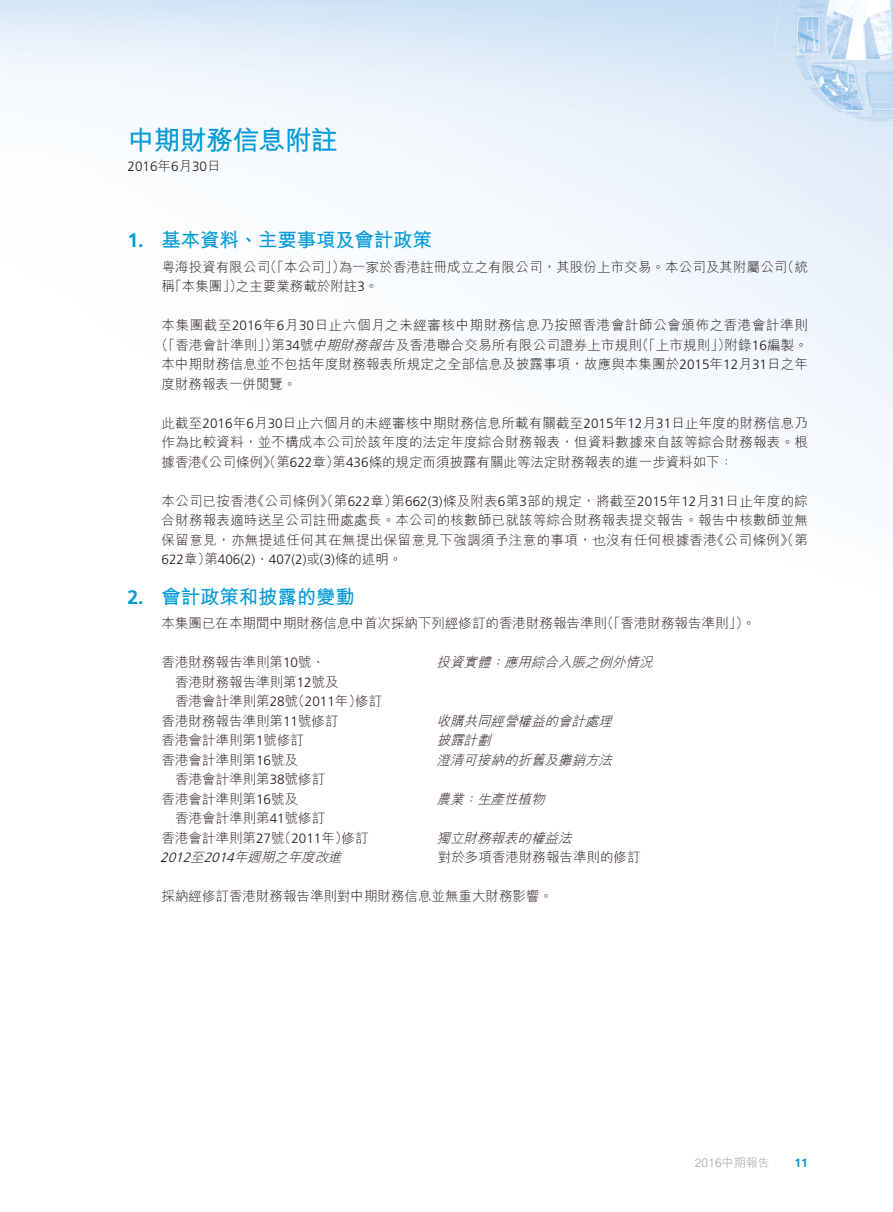
<style>
.page{position:relative;width:893px;height:1212px;background:#fff}
.page>*{position:absolute;margin:0;border:0;box-sizing:border-box;transform-origin:0 0}
.t1{font:27px "M Hei HK Bold E Ten B5 H";letter-spacing:-.03em;color:#039ad8}
.t2{font:19.5px "M Hei HK Bold E Ten B5 H";letter-spacing:-.01em;color:#039ad8}
.t3{font:13.5px/19.5px "M Hei HK Light E Ten B5 H";color:#231916}
.t4{font:italic 13.5px "M Hei HK Light E Ten B5 H";color:#231916}
.t5{font:13.5px "M Hei HK Light E Ten B5 H";letter-spacing:.045em;color:#231916}
.t6{font:300 13.5px "Frutiger LT Std";color:#231916}
.t7{font:12px "M Hei HK Light E Ten B5 H";color:#9f9fa0}
.t8{font:700 12px "Frutiger LT Std";color:#039ad8}
.s1{font-family:"M Hei HK Light E Ten B5 H";font-weight:400}
.s2{font-family:"Frutiger LT Std";font-weight:700}
.s3{font-family:"M Hei HKS Light E Ten B5 H"}
.s4{font-family:"Frutiger LT Std";font-weight:300}
.s5{font-style:italic}
</style>
<div class="page">
<img style="left:0;top:0;width:893px;height:490px">
<h1 class="t1" style="left:128px;top:130px;width:212px">中期財務信息附註</h1>
<p class="t6" style="left:128px;top:160px;width:95px">2016<span class="s1">年</span>6<span class="s1">月</span>30<span class="s1">日</span></p>
<h2 class="t2" style="left:128px;top:232px;width:306px"><span class="s2">1.</span> 基本資料、主要事項及會計政策</h2>
<p class="t3" style="left:162px;top:259px;width:648px"><span class="s3">粵</span>海投資有限公司（「本公司」）為一家於香港註冊成立之有限公司，其股份上市交易。本公司及其附屬公司（統稱「本集團」）之主要業務載於附註<span class="s4">3</span>。</p>
<p class="t5" style="left:162px;top:320px;width:648px">本集團截至<span class="s4">2016</span>年<span class="s4">6</span>月<span class="s4">30</span>日止六個月之未經審核中期財務信息乃按照香港會計師公會頒佈之香港會計準則</p>
<p class="t3" style="left:155px;top:337px;width:655px">（「香港會計準則」）第<span class="s4">34</span>號<span class="s5">中期財務報告</span>及香港聯合交易所有限公司證券上市規則（「上市規則」）附錄<span class="s4">16</span>編製。</p>
<p class="t3" style="left:162px;top:356px;width:648px">本中期財務信息並不包括年度財務報表所規定之全部信息及披露事項，故應與本集團於<span class="s4">2015</span>年<span class="s4">12</span>月<span class="s4">31</span>日之年</p>
<p class="t3" style="left:162px;top:376px;width:136px">度財務報表一併閱覽。</p>
<p class="t3" style="left:162px;top:415px;width:648px;text-align:justify">此截至<span class="s4">2016</span>年<span class="s4">6</span>月<span class="s4">30</span>日止六個月的未經審核中期財務信息所載有關截至<span class="s4">2015</span>年<span class="s4">12</span>月<span class="s4">31</span>日止年度的財務信息乃作為比較資料，並不構成本公司於該年度的法定年度綜合財務報表，但資料數據來自該等綜合財務報表。根據香港《公司條例》（第<span class="s4">622</span>章）第<span class="s4">436</span>條的規定而須披露有關此等法定財務報表的進一步資料如下：</p>
<p class="t3" style="left:162px;top:493px;width:648px;text-align:justify">本公司已按香港《公司條例》（第<span class="s4">622</span>章）第<span class="s4">662(3)</span>條及附表<span class="s4">6</span>第<span class="s4">3</span>部的規定，將截至<span class="s4">2015</span>年<span class="s4">12</span>月<span class="s4">31</span>日止年度的綜合財務報表適時送呈公司註冊處處長。本公司的核數師已就該等綜合財務報表提交報告。報告中核數師並無保留意見，亦無提述任何其在無提出保留意見下強調須予注意的事項，也沒有任何根據香港《公司條例》（第</p>
<p class="t6" style="left:162px;top:553px;width:242px">622<span class="s1">章）第</span>406(2)<span class="s1">、</span>407(2)<span class="s1">或</span>(3)<span class="s1">條的述明。</span></p>
<h2 class="t2" style="left:128px;top:589px;width:229px"><span class="s2">2.</span> 會計政策和披露的變動</h2>
<p class="t3" style="left:162px;top:615px;width:596px">本集團已在本期間中期財務信息中首次採納下列經修訂的香港財務報告準則（「香港財務報告準則」）。</p>
<p class="t3" style="left:175px;top:654px;width:209px;text-indent:-14px">香港財務報告準則第<span class="s4">10</span>號、<br>香港財務報告準則第<span class="s4">12</span>號及<br>香港會計準則第<span class="s4">28</span>號（<span class="s4">2011</span>年）修訂</p>
<p class="t4" style="left:437px;top:657px;width:221px">投資實體：應用綜合入賬之例外情況</p>
<p class="t3" style="left:162px;top:713px;width:179px">香港財務報告準則第<span class="s4">11</span>號修訂</p>
<p class="t4" style="left:437px;top:716px;width:181px">收購共同經營權益的會計處理</p>
<p class="t3" style="left:162px;top:732px;width:144px">香港會計準則第<span class="s4">1</span>號修訂</p>
<p class="t4" style="left:437px;top:735px;width:59px">披露計劃</p>
<p class="t3" style="left:175px;top:752px;width:152px;text-indent:-14px">香港會計準則第<span class="s4">16</span>號及<br>香港會計準則第<span class="s4">38</span>號修訂</p>
<p class="t4" style="left:437px;top:755px;width:181px">澄清可接納的折舊及攤銷方法</p>
<p class="t3" style="left:175px;top:791px;width:152px;text-indent:-14px">香港會計準則第<span class="s4">16</span>號及<br>香港會計準則第<span class="s4">41</span>號修訂</p>
<p class="t4" style="left:437px;top:794px;width:113px">農業：生產性植物</p>
<p class="t3" style="left:162px;top:830px;width:209px">香港會計準則第<span class="s4">27</span>號（<span class="s4">2011</span>年）修訂</p>
<p class="t4" style="left:437px;top:833px;width:140px">獨立財務報表的權益法</p>
<p class="t4" style="left:160px;top:852px;width:187px"><span class="s4">2012</span>至<span class="s4">2014</span>年週期之年度改進</p>
<p class="t3" style="left:438px;top:849px;width:204px">對於多項香港財務報告準則的修訂</p>
<p class="t3" style="left:162px;top:888px;width:393px">採納經修訂香港財務報告準則對中期財務信息並無重大財務影響。</p>
<p class="t7" style="left:695px;top:1158px;width:76px">2016中期報告</p>
<p class="t8" style="left:795px;top:1157px;width:15px">11</p>
</div>
